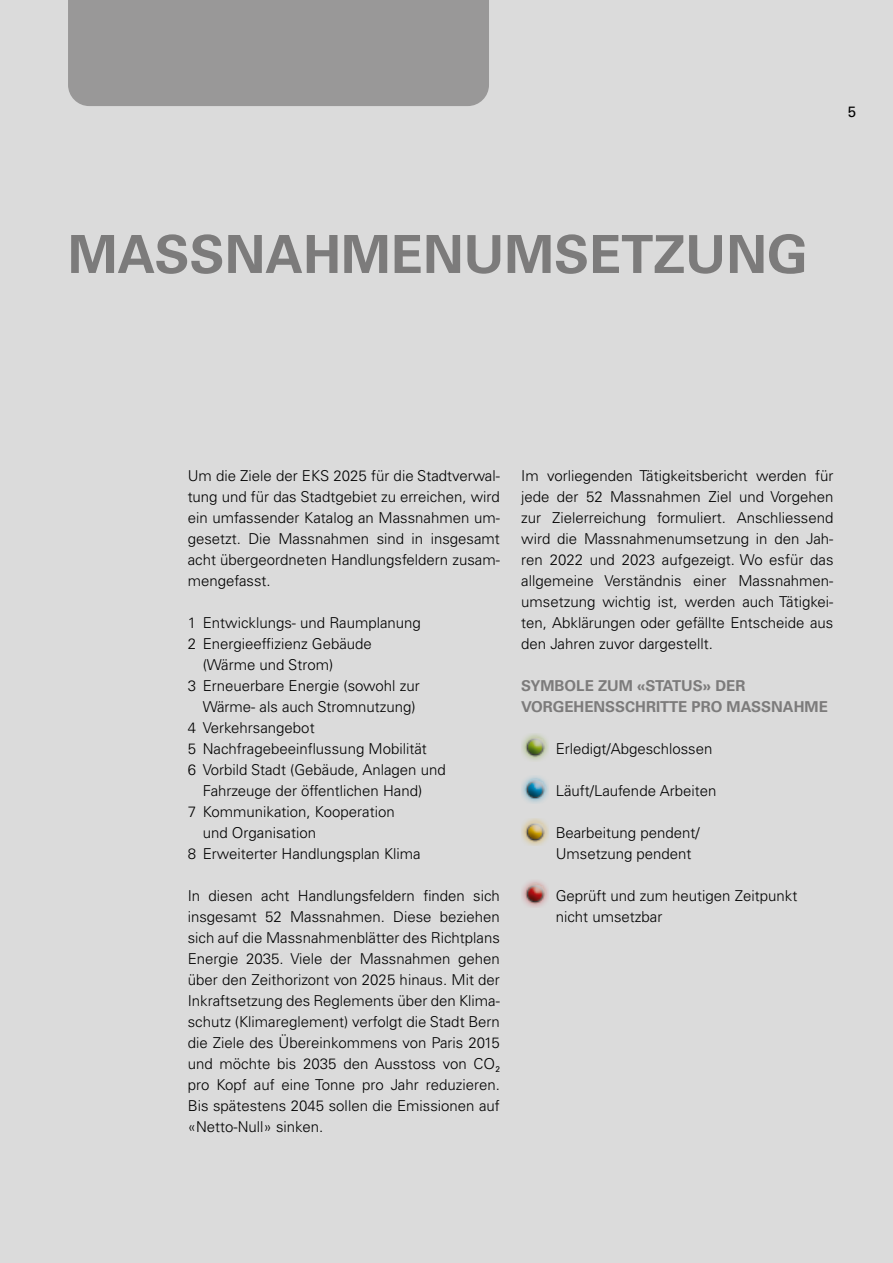
<style>
.page{position:relative;width:893px;height:1263px;background:#dbdbdb}
.page>*{position:absolute;margin:0;border:0;box-sizing:border-box;transform-origin:0 0}
.t1{font:700 52.5px "Univers LT Pro 65";color:#7c7b7b}
.t2{font:300 15px/21px "Univers LT Pro 45";color:#000;text-align:justify}
.t3{font:700 15px/21px "Univers LT Pro 65";color:#7c7b7b}
.t4{font:15px "Univers LT Pro 55 Roman";color:#000}
</style>
<div class="page">
<div style="left:68px;top:0;width:421px;height:106px;background:#999898"></div>
<img style="left:522px;top:734px;width:26px;height:26px">
<img style="left:521px;top:818px;width:28px;height:28px">
<img style="left:522px;top:776px;width:26px;height:27px">
<img style="left:522px;top:881px;width:26px;height:26px">
<p class="t4" style="left:848px;top:101px;width:10px">5</p>
<h1 class="t1" style="left:68px;top:217px;width:741px">MASSNAHMENUMSETZUNG</h1>
<p class="t2" style="left:188px;top:465px;width:314px">Um die Ziele der EKS 2025 für die Stadtverwal&shy;tung und für das Stadtgebiet zu erreichen, wird ein umfassender Katalog an Massnahmen um&shy;gesetzt. Die Massnahmen sind in insgesamt acht übergeordneten Handlungsfeldern zusam&shy;mengefasst.</p>
<p class="t2" style="left:188px;top:612px;width:235px">1 Entwicklungs- und Raumplanung</p>
<p class="t2" style="left:188px;top:633px;width:186px">2 Energieeffizienz Gebäude</p>
<p class="t2" style="left:203px;top:654px;width:132px">(Wärme und Strom)</p>
<p class="t2" style="left:188px;top:675px;width:233px">3 Erneuerbare Energie (sowohl zur</p>
<p class="t2" style="left:203px;top:696px;width:215px">Wärme- als auch Stromnutzung)</p>
<p class="t2" style="left:188px;top:717px;width:128px">4 Verkehrsangebot</p>
<p class="t2" style="left:188px;top:738px;width:241px">5 Nachfragebeeinflussung Mobilität</p>
<p class="t2" style="left:188px;top:759px;width:260px">6 Vorbild Stadt (Gebäude, Anlagen und</p>
<p class="t2" style="left:203px;top:780px;width:221px">Fahrzeuge der öffentlichen Hand)</p>
<p class="t2" style="left:188px;top:801px;width:208px">7 Kommunikation, Kooperation</p>
<p class="t2" style="left:203px;top:822px;width:115px">und Organisation</p>
<p class="t2" style="left:188px;top:843px;width:235px">8 Erweiterter Handlungsplan Klima</p>
<p class="t2" style="left:188px;top:885px;width:314px">In diesen acht Handlungsfeldern finden sich insgesamt 52 Massnahmen. Diese beziehen sich auf die Massnahmenblätter des Richtplans Energie 2035. Viele der Massnahmen gehen über den Zeithorizont von 2025 hinaus. Mit der Inkraftsetzung des Reglements über den Klima&shy;schutz (Klimareglement) verfolgt die Stadt Bern die Ziele des Übereinkommens von Paris 2015 und möchte bis 2035 den Ausstoss von CO<sub>2 </sub>pro Kopf auf eine Tonne pro Jahr reduzieren.<br>Bis spätestens 2045 sollen die Emissionen auf «Netto-Null» sinken.</p>
<p class="t2" style="left:521px;top:465px;width:314px">Im vorliegenden Tätigkeitsbericht werden für jede der 52 Massnahmen Ziel und Vorgehen zur Zielerreichung formuliert. Anschliessend wird die Massnahmenumsetzung in den Jah&shy;ren 2022 und 2023 aufgezeigt. Wo esfür das allgemeine Verständnis einer Massnahmen&shy;umsetzung wichtig ist, werden auch Tätigkei&shy;ten, Abklärungen oder gefällte Entscheide aus den Jahren zuvor dargestellt.</p>
<p class="t3" style="left:521px;top:674px;width:308px">SYMBOLE ZUM «STATUS» DER<br>VORGEHENSSCHRITTE PRO MASSNAHME</p>
<p class="t2" style="left:556px;top:738px;width:158px">Erledigt/Abgeschlossen</p>
<p class="t2" style="left:556px;top:780px;width:162px">Läuft/Laufende Arbeiten</p>
<p class="t2" style="left:556px;top:822px;width:145px">Bearbeitung pendent/<br>Umsetzung pendent</p>
<p class="t2" style="left:556px;top:885px;width:243px">Geprüft und zum heutigen Zeitpunkt nicht umsetzbar</p>
</div>
